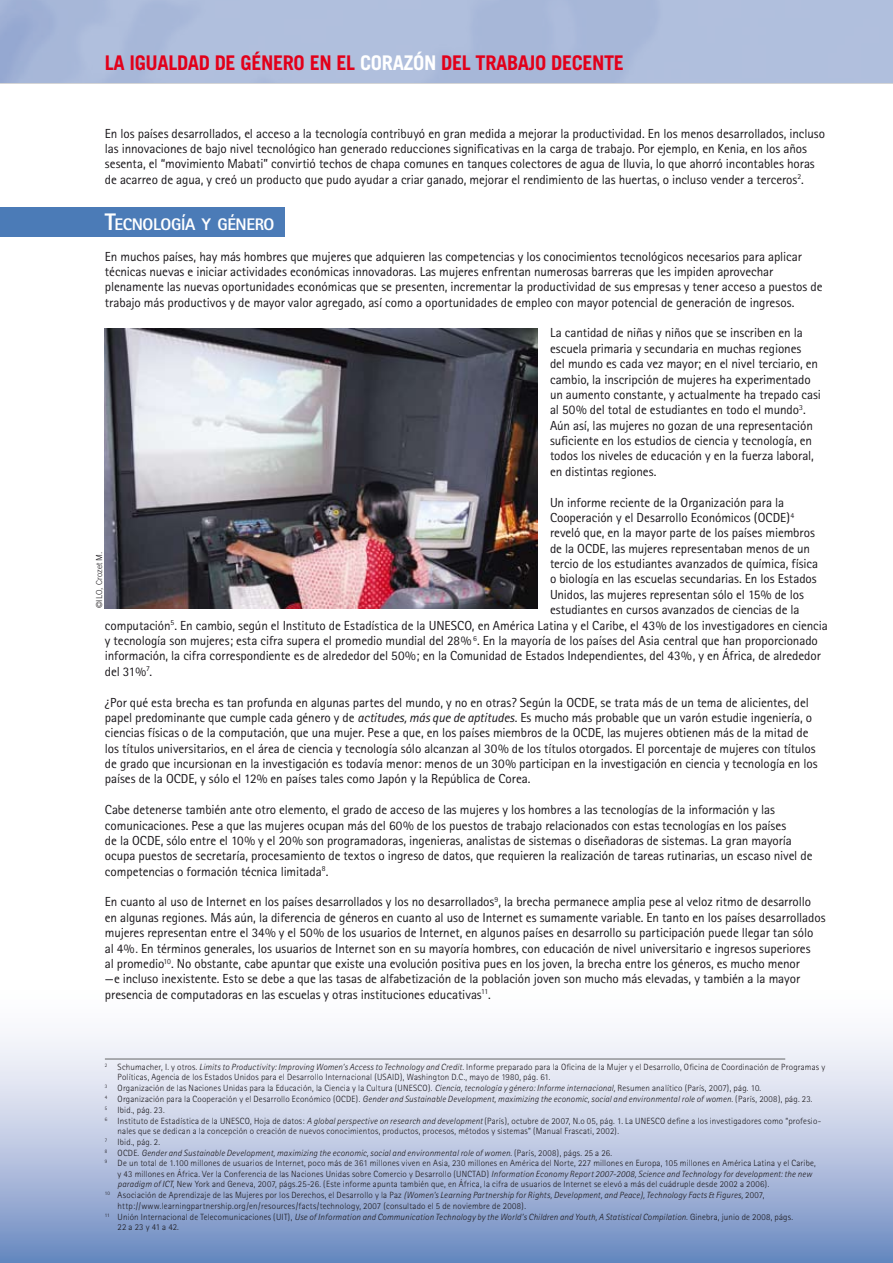
<style>
.page{position:relative;width:893px;height:1263px;background:#fff}
.page>*{position:absolute;margin:0;border:0;box-sizing:border-box;transform-origin:0 0}
.t1{font:700 20.25px "Trade Gothic";letter-spacing:-.02em;color:#e2001a}
.t2{font:800 16.8px "Rotis Sans Serif";letter-spacing:-.025em;color:#fff}
.t3{font:13.2px/15.3px "Rotis Sans Serif";letter-spacing:-.01em;color:#1a171b}
.t4{font:300 9px "Rotis Sans Serif";letter-spacing:.02em;color:#1a171b}
.t5{font:italic 300 9px "Rotis Sans Serif";letter-spacing:.015em;color:#1a171b}
.t6{font:300 8.25px "Trade Gothic";color:#1a171b}
.s1{color:#fff}
.s2{font-size:24px}
.s3{font-style:italic}
.s4{color:#333}
.s5{font-style:normal}
</style>
<div class="page">
<div style="left:0;top:0;width:893px;height:83px;background:#b0bfdd"></div>
<svg style="left:0;top:1036px;width:893px;height:227px"></svg>
<hr style="left:892px;top:0;width:1px;height:84px;background:#abacae">
<hr style="left:892px;top:0;width:1px;height:83px;background:#97aad2">
<div style="left:0;top:207px;width:285px;height:30px;background:#4b7bb7"></div>
<hr style="left:105px;top:1059px;width:680px;height:1px;background:#646567">
<img style="left:105px;top:328px;width:432px;height:280px">
<h1 class="t1" style="left:105px;top:50px;width:521px">LA IGUALDAD DE GéNERO en EL <span class="s1">CORAZÓN</span> DEL TRABAJO DECENTE</h1>
<p class="t3" style="left:105px;top:125px;width:722px">En los países desarrollados, el acceso a la tecnología contribuyó en gran medida a mejorar la productividad. En los menos desarrollados, incluso las innovaciones de bajo nivel tecnológico han generado reducciones significativas en la carga de trabajo. Por ejemplo, en Kenia, en los años sesenta, el “movimiento Mabati” convirtió techos de chapa comunes en tanques colectores de agua de lluvia, lo que ahorró incontables horas de acarreo de agua, y creó un producto que pudo ayudar a criar ganado, mejorar el rendimiento de las huertas, o incluso vender a terceros<sup>2</sup>.</p>
<p class="t2" style="left:105px;top:213px;width:171px"><span class="s2">T</span>ECNOLOGÍA Y GÉNERO</p>
<p class="t3" style="left:105px;top:248px;width:719px">En muchos países, hay más hombres que mujeres que adquieren las competencias y los conocimientos tecnológicos necesarios para aplicar técnicas nuevas e iniciar actividades económicas innovadoras. Las mujeres enfrentan numerosas barreras que les impiden aprovechar plenamente las nuevas oportunidades económicas que se presenten, incrementar la productividad de sus empresas y tener acceso a puestos de trabajo más productivos y de mayor valor agregado, así como a oportunidades de empleo con mayor potencial de generación de ingresos.</p>
<p class="t3" style="left:550px;top:325px;width:272px">La cantidad de niñas y niños que se inscriben en la escuela primaria y secundaria en muchas regiones<br>del mundo es cada vez mayor; en el nivel terciario, en cambio, la inscripción de mujeres ha experimentado un aumento constante, y actualmente ha trepado casi al 50% del total de estudiantes en todo el mundo<sup>3</sup>.<br>Aún así, las mujeres no gozan de una representación suficiente en los estudios de ciencia y tecnología, en todos los niveles de educación y en la fuerza laboral, en distintas regiones.</p>
<p class="t3" style="left:550px;top:494px;width:236px">Un informe reciente de la Organización para la</p>
<p class="t3" style="left:550px;top:510px;width:246px">Cooperación y el Desarrollo Económicos (OCDE)<sup>4</sup></p>
<p class="t3" style="left:550px;top:525px;width:266px">reveló que, en la mayor parte de los países miembros</p>
<p class="t3" style="left:550px;top:540px;width:262px">de la OCDE, las mujeres representaban menos de un</p>
<p class="t3" style="left:550px;top:556px;width:270px">tercio de los estudiantes avanzados de química, física</p>
<p class="t3" style="left:550px;top:571px;width:268px">o biología en las escuelas secundarias. En los Estados</p>
<p class="t3" style="left:550px;top:587px;width:255px">Unidos, las mujeres representan sólo el 15% de los</p>
<p class="t3" style="left:550px;top:602px;width:251px">estudiantes en cursos avanzados de ciencias de la</p>
<p class="t3" style="left:105px;top:617px;width:724px">computación<sup>5</sup>. En cambio, según el Instituto de Estadística de la UNESCO, en América Latina y el Caribe, el 43% de los investigadores en ciencia</p>
<p class="t3" style="left:105px;top:633px;width:714px">y tecnología son mujeres; esta cifra supera el promedio mundial del 28% <sup>6</sup>. En la mayoría de los países del Asia central que han proporcionado</p>
<p class="t3" style="left:105px;top:648px;width:717px">información, la cifra correspondiente es de alrededor del 50%; en la Comunidad de Estados Independientes, del 43%, y en África, de alrededor</p>
<p class="t3" style="left:105px;top:663px;width:49px">del 31%<sup>7</sup>.</p>
<p class="t3" style="left:105px;top:694px;width:714px">¿Por qué esta brecha es tan profunda en algunas partes del mundo, y no en otras? Según la OCDE, se trata más de un tema de alicientes, del papel predominante que cumple cada género y de <span class="s3">actitudes, más que de aptitudes</span>. Es mucho más probable que un varón estudie ingeniería, o ciencias físicas o de la computación, que una mujer. Pese a que, en los países miembros de la OCDE, las mujeres obtienen más de la mitad de los títulos universitarios, en el área de ciencia y tecnología sólo alcanzan al 30% de los títulos otorgados. El porcentaje de mujeres con títulos de grado que incursionan en la investigación es todavía menor: menos de un 30% participan en la investigación en ciencia y tecnología en los países de la OCDE, y sólo el 12% en países tales como Japón y la República de Corea.</p>
<p class="t3" style="left:105px;top:802px;width:709px">Cabe detenerse también ante otro elemento, el grado de acceso de las mujeres y los hombres a las tecnologías de la información y las comunicaciones. Pese a que las mujeres ocupan más del 60% de los puestos de trabajo relacionados con estas tecnologías en los países<br>de la OCDE, sólo entre el 10% y el 20% son programadoras, ingenieras, analistas de sistemas o diseñadoras de sistemas. La gran mayoría ocupa puestos de secretaría, procesamiento de textos o ingreso de datos, que requieren la realización de tareas rutinarias, un escaso nivel de competencias o formación técnica limitada<sup>8</sup>.</p>
<p class="t3" style="left:105px;top:894px;width:722px">En cuanto al uso de Internet en los países desarrollados y los no desarrollados<sup>9</sup>, la brecha permanece amplia pese al veloz ritmo de desarrollo en algunas regiones. Más aún, la diferencia de géneros en cuanto al uso de Internet es sumamente variable. En tanto en los países desarrollados mujeres representan entre el 34% y el 50% de los usuarios de Internet, en algunos países en desarrollo su participación puede llegar tan sólo<br>al 4%<span class="s4">.</span> En términos generales, los usuarios de Internet son en su mayoría hombres, con educación de nivel universitario e ingresos superiores<br>al promedio<sup>10</sup>. No obstante, cabe apuntar que existe una evolución positiva pues en los joven, la brecha entre los géneros, es mucho menor<br>—e incluso inexistente. Esto se debe a que las tasas de alfabetización de la población joven son mucho más elevadas, y también a la mayor presencia de computadoras en las escuelas y otras instituciones educativas<sup>11</sup>.</p>
<p class="t6" style="left:94px;top:608px;width:58px;rotate:-90deg">©ILO, Crozet M.</p>
<p class="t4" style="left:105px;top:1061px;width:722px"><sup>2</sup> Schumacher, I. y otros. <span class="s3">Limits to Productivity: Improving Women’s Access to Technology and Credit.</span> Informe preparado para la Oficina de la Mujer y el Desarrollo, Oficina de Coordinación de Programas y</p>
<p class="t4" style="left:118px;top:1072px;width:434px">Políticas, Agencia de los Estados Unidos para el Desarrollo Internacional (USAID), Washington D.C., mayo de 1980, pág. 61.</p>
<p class="t4" style="left:105px;top:1083px;width:658px"><sup>3</sup> Organización de las Naciones Unidas para la Educación, la Ciencia y la Cultura (UNESCO). <span class="s3">Ciencia, tecnología y género: Informe internacional,</span> Resumen analítico (París, 2007), pág. 10.</p>
<p class="t5" style="left:105px;top:1094px;width:709px"><sup>4</sup> <span class="s5">Organización para la Cooperación y el Desarrollo Económico (OCDE).</span> Gender and Sustainable Development, maximizing the economic, social and environmental role of women. <span class="s5">(París, 2008), pág. 23.</span></p>
<p class="t4" style="left:105px;top:1104px;width:61px"><sup>5</sup> Ibid., pág. 23.</p>
<p class="t4" style="left:105px;top:1115px;width:718px"><sup>6</sup> Instituto de Estadística de la UNESCO, Hoja de datos: <span class="s3">A global perspective on research and development</span> (París), octubre de 2007, N.o 05, pág. 1. La UNESCO define a los investigadores como “profesio-</p>
<p class="t4" style="left:118px;top:1126px;width:503px">nales que se dedican a la concepción o creación de nuevos conocimientos, productos, procesos, métodos y sistemas” (Manual Frascati, 2002).</p>
<p class="t4" style="left:105px;top:1136px;width:57px"><sup>7</sup> Ibid., pág. 2.</p>
<p class="t5" style="left:105px;top:1147px;width:509px"><sup>8</sup> <span class="s5">OCDE.</span> Gender and Sustainable Development, maximizing the economic, social and environmental role of women<span class="s5">. (París, 2008), págs. 25 a 26.</span></p>
<p class="t4" style="left:105px;top:1158px;width:712px"><sup>9</sup> De un total de 1.100 millones de usuarios de Internet, poco más de 361 millones viven en Asia, 230 millones en América del Norte, 227 millones en Europa, 105 millones en América Latina y el Caribe,</p>
<p class="t4" style="left:118px;top:1169px;width:696px">y 43 millones en África. Ver la Conferencia de las Naciones Unidas sobre Comercio y Desarrollo (UNCTAD) <span class="s3">Information Economy Report 2007-2008, Science and Technology for development: the new</span></p>
<p class="t4" style="left:118px;top:1179px;width:653px"><span class="s3">paradigm of ICT</span>, New York and Geneva, 2007, págs.25-26. (Este informe apunta también que, en África, la cifra de usuarios de Internet se elevó a más del cuádruple desde 2002 a 2006).</p>
<p class="t5" style="left:105px;top:1190px;width:661px"><sup>10</sup> <span class="s5">Asociación de Aprendizaje de las Mujeres por los Derechos, el Desarrollo y la Paz</span> (Women’s Learning Partnership for Rights, Development, and Peace), Technology Facts &amp; Figures, <span class="s5">2007,</span></p>
<p class="t4" style="left:118px;top:1200px;width:410px">http://www.learningpartnership.org/en/resources/facts/technology, 2007 (consultado el 5 de noviembre de 2008).</p>
<p class="t5" style="left:105px;top:1211px;width:690px"><sup>11</sup> <span class="s5">Unión Internacional de Telecomunicaciones (UIT),</span> Use of Information and Communication Technology by the World’s Children and Youth, A Statistical Compilation. <span class="s5">Ginebra, junio de 2008, págs.</span></p>
<p class="t4" style="left:118px;top:1222px;width:63px">22 a 23 y 41 a 42.</p>
</div>
